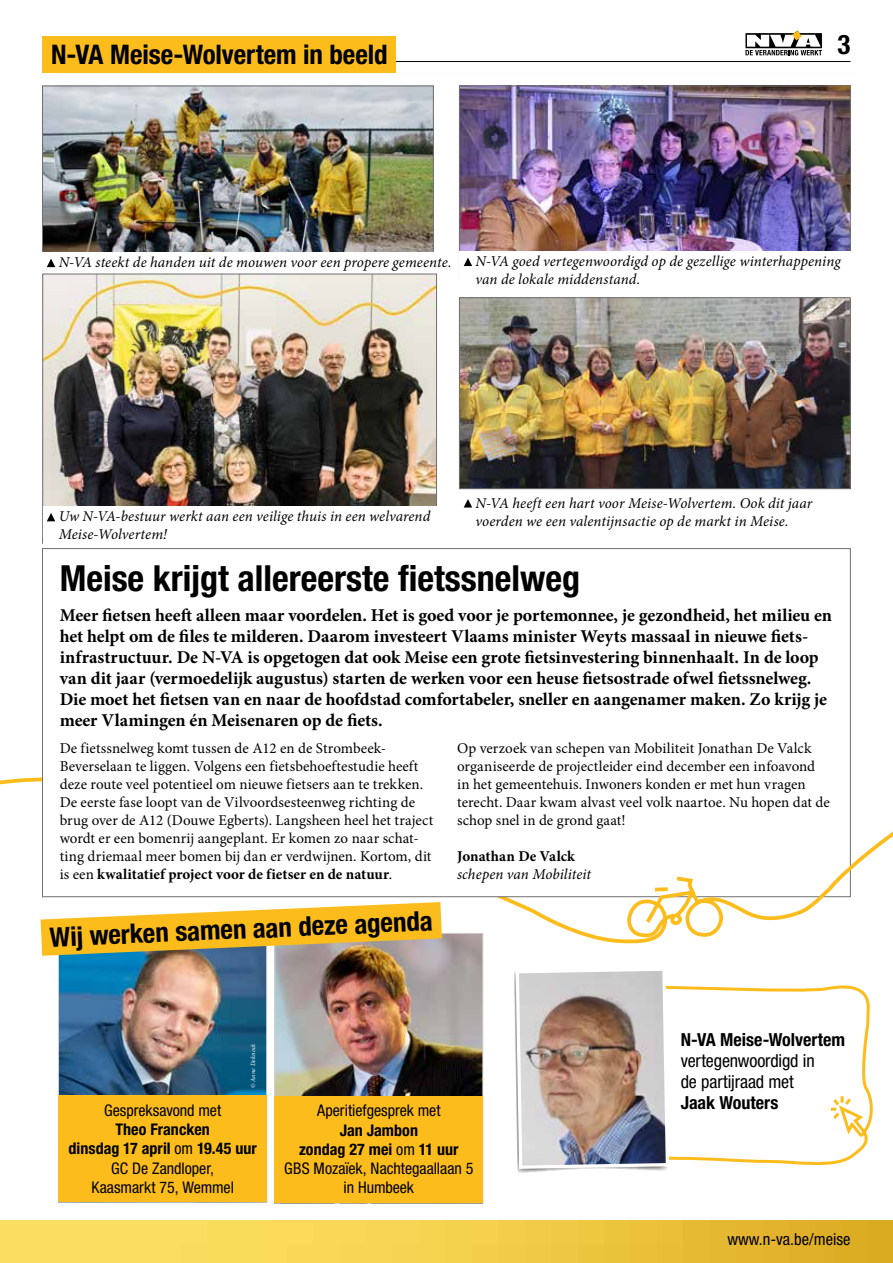
<style>
.page{position:relative;width:893px;height:1263px;background:#fff}
.page>*{position:absolute;margin:0;border:0;box-sizing:border-box;transform-origin:0 0}
.t1{font:700 condensed 36px "Helvetica Neue LT Std";color:#000}
.t2{font:700 condensed 27px "Helvetica Neue LT Std";letter-spacing:-.005em;color:#000}
.t3{font:700 18px/21px "Minion Pro";letter-spacing:-.005em;color:#000}
.t4{font:condensed 18px/21px "Helvetica Neue LT Std";letter-spacing:-.01em;color:#000}
.t5{font:700 condensed 18px "Helvetica Neue LT Std";color:#000}
.t6{font:condensed 16.5px "Helvetica Neue LT Std";color:#000}
.t7{font:condensed 16.05px/19.2px "Helvetica Neue LT Std";color:#000;text-align:center}
.t8{font:700 condensed 16.05px/19.2px "Helvetica Neue LT Std";letter-spacing:.005em;color:#000;text-align:center}
.t9{font:15px/18px "Minion Pro";color:#000}
.t10{font:italic 15px/18px "Minion Pro";letter-spacing:.005em;color:#000}
.t11{font:700 15px "Minion Pro";color:#000}
.t12{font:italic 6.45px "Minion Pro";letter-spacing:.02em;color:#fff}
.s1{font-weight:700}
.s2{font-weight:400}
</style>
<div class="page">
<img style="left:0;top:1220px;width:893px;height:43px">
<hr style="left:43px;top:61px;width:807px;height:1px;background:#000">
<svg style="left:745px;top:31px;width:77px;height:24px"></svg>
<svg style="left:0;top:777px;width:532px;height:136px"></svg>
<div style="left:43px;top:549px;width:807px;height:348px;background:#fff"></div>
<svg style="left:671px;top:985px;width:202px;height:181px"></svg>
<img style="left:514px;top:971px;width:157px;height:202px">
<img style="left:60px;top:956px;width:205px;height:139px">
<div style="left:58px;top:1095px;width:209px;height:107px;background:#fcbd1c"></div>
<img style="left:276px;top:935px;width:205px;height:161px">
<div style="left:275px;top:1096px;width:208px;height:106px;background:#fcbd1c"></div>
<svg style="left:41px;top:902px;width:401px;height:54px"></svg>
<div style="left:43px;top:36px;width:353px;height:36px;background:#fcbd1c"></div>
<img style="left:44px;top:88px;width:388px;height:164px">
<div style="left:42px;top:86px;width:392px;height:175px;border:1px solid #706f6f"></div>
<img style="left:45px;top:276px;width:390px;height:230px">
<img style="left:461px;top:88px;width:387px;height:163px">
<img style="left:461px;top:299px;width:387px;height:188px">
<div style="left:459px;top:297px;width:391px;height:192px;border:1px solid #706f6f"></div>
<div style="left:43px;top:252px;width:413px;height:19px;background:#fff"></div>
<svg style="left:47px;top:259px;width:8px;height:8px"></svg>
<svg style="left:47px;top:513px;width:8px;height:8px"></svg>
<svg style="left:464px;top:258px;width:8px;height:8px"></svg>
<svg style="left:464px;top:499px;width:8px;height:8px"></svg>
<svg style="left:532px;top:774px;width:361px;height:170px"></svg>
<h2 class="t2" style="left:51px;top:38px;width:338px">N-VA Meise-Wolvertem in beeld</h2>
<h2 class="t2" style="left:837px;top:28px;width:14px">3</h2>
<p class="t10" style="left:59px;top:253px;width:394px">N-VA steekt de handen uit de mouwen voor een propere gemeente.</p>
<p class="t10" style="left:476px;top:252px;width:367px">N-VA goed vertegenwoordigd op de gezellige winterhappening van de lokale middenstand.</p>
<p class="t10" style="left:59px;top:507px;width:373px">Uw N-VA-bestuur werkt aan een veilige thuis in een welvarend<br>Meise-Wolvertem!</p>
<p class="t10" style="left:476px;top:494px;width:338px">N-VA heeft een hart voor Meise-Wolvertem. Ook dit jaar voerden we een valentijnsactie op de markt in Meise.</p>
<h1 class="t1" style="left:60px;top:557px;width:522px">Meise krijgt allereerste fietssnelweg</h1>
<p class="t3" style="left:60px;top:604px;width:774px">Meer fietsen heeft alleen maar voordelen. Het is goed voor je portemonnee, je gezondheid, het milieu en het helpt om de files te milderen. Daarom investeert Vlaams minister Weyts massaal in nieuwe fiets&shy;infrastructuur. De N-VA is opgetogen dat ook Meise een grote fietsinvestering binnenhaalt. In de loop van dit jaar (vermoedelijk augustus) starten de werken voor een heuse fietsostrade ofwel fietssnelweg.<br>Die moet het fietsen van en naar de hoofdstad comfortabeler, sneller en aangenamer maken. Zo krijg je meer Vlamingen én Meisenaren op de fiets.</p>
<p class="t9" style="left:60px;top:739px;width:375px">De fietssnelweg komt tussen de A12 en de Strombeek-Beverselaan te liggen. Volgens een fietsbehoeftestudie heeft deze route veel potentieel om nieuwe fietsers aan te trekken.<br>De eerste fase loopt van de Vilvoordsesteenweg richting de brug over de A12 (Douwe Egberts). Langsheen heel het traject wordt er een bomenrij aangeplant. Er komen zo naar schat&shy;ting driemaal meer bomen bij dan er verdwijnen. Kortom, dit is een <span class="s1">kwalitatief project voor de fietser en de natuur</span>.</p>
<p class="t9" style="left:457px;top:739px;width:374px">Op verzoek van schepen van Mobiliteit Jonathan De Valck organiseerde de projectleider eind december een infoavond in het gemeentehuis. Inwoners konden er met hun vragen terecht. Daar kwam alvast veel volk naartoe. Nu hopen dat de schop snel in de grond gaat!</p>
<p class="t11" style="left:457px;top:845px;width:119px">Jonathan De Valck</p>
<p class="t10" style="left:457px;top:865px;width:136px">schepen van Mobiliteit</p>
<h2 class="t2" style="left:49px;top:919px;width:385px;rotate:-2deg">Wij werken samen aan deze agenda</h2>
<p class="t12" style="left:249px;top:1088px;width:46px;rotate:-90deg">© Anne Deknock</p>
<p class="t7" style="left:104px;top:1100px;width:119px">Gespreksavond met</p>
<p class="t8" style="left:69px;top:1119px;width:190px">Theo Francken<br>dinsdag 17 april <span class="s2">om</span> 19.45 uur<br><span class="s2">GC De Zandloper,<br>Kaasmarkt 75, Wemmel</span></p>
<p class="t7" style="left:317px;top:1101px;width:125px">Aperitiefgesprek met</p>
<p class="t7" style="left:284px;top:1120px;width:191px"><span class="s1">Jan Jambon<br>zondag 27 mei</span> om <span class="s1">11 uur<br></span>GBS Mozaïek, Nachtegaallaan 5 in Humbeek</p>
<p class="t5" style="left:681px;top:1028px;width:166px">N-VA Meise-Wolvertem</p>
<p class="t4" style="left:681px;top:1050px;width:135px">vertegenwoordigd in de partijraad met</p>
<p class="t5" style="left:681px;top:1091px;width:99px">Jaak Wouters</p>
<p class="t6" style="left:727px;top:1229px;width:125px">www.n-va.be/meise</p>
</div>
